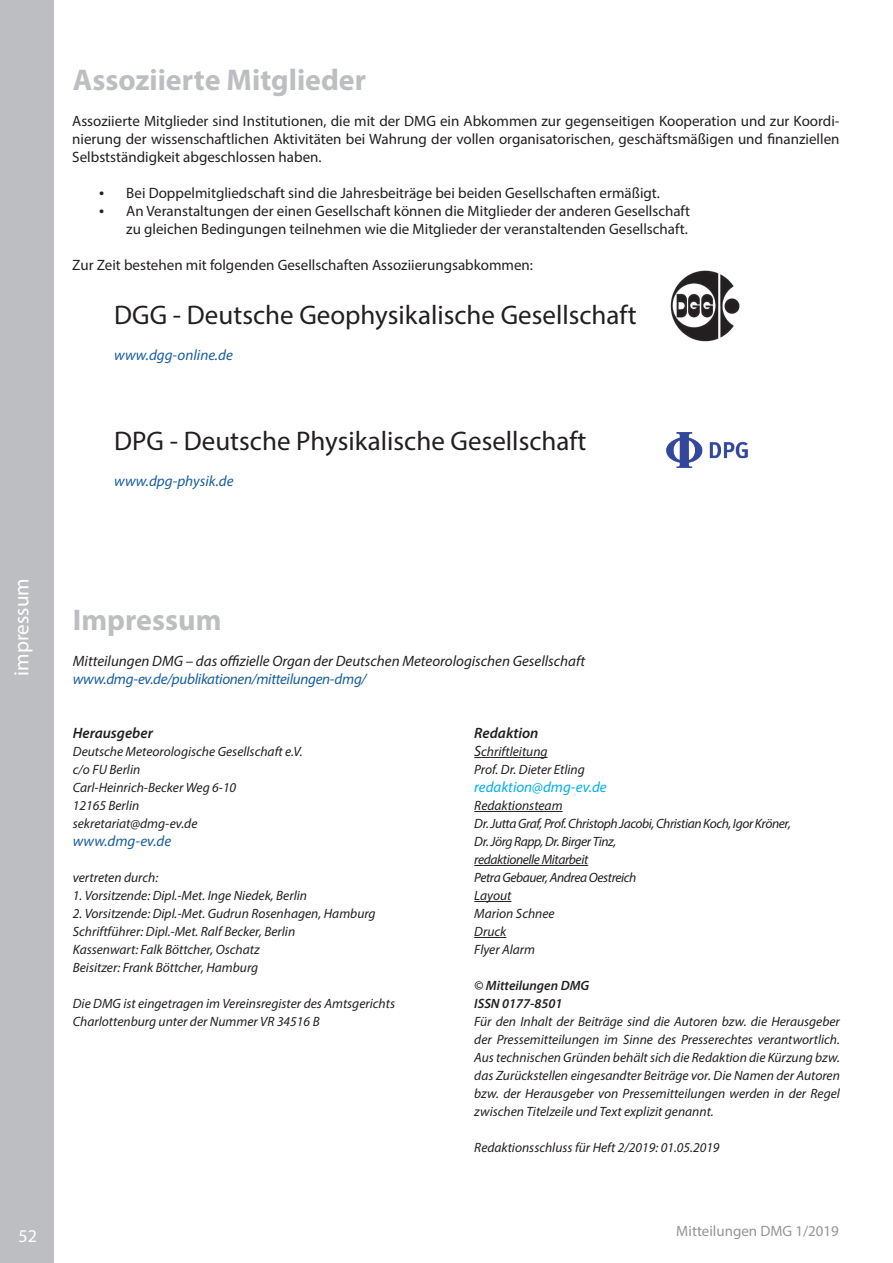
<style>
.page{position:relative;width:893px;height:1263px;background:#fff}
.page>*{position:absolute;margin:0;border:0;box-sizing:border-box;transform-origin:0 0}
.t1{font:700 30px "Myriad Pro";color:#bdbec1}
.t2{font:27px "Myriad Pro";color:#231f20}
.t3{font:21px "Myriad Pro";color:#fff}
.t4{font:18px "Myriad Pro";color:#fff}
.t5{font:15px/18px "Myriad Pro";color:#231f20;text-align:justify}
.t6{font:italic 15px "Myriad Pro";color:#231f20}
.t7{font:italic 15px "Myriad Pro";color:#175d9e}
.t8{font:italic 15px "Myriad Pro";letter-spacing:-.02em;color:#175d9e}
.t9{font:15px "Myriad Pro";color:#939598}
.t10{font:italic 600 15px "Myriad Pro";color:#231f20}
.t11{font:italic 15px "Myriad Pro";color:#00aeef}
.t12{font:italic 13.5px/18px "Myriad Pro";color:#231f20}
.t13{font:italic 13.5px/18px "Myriad Pro";letter-spacing:-.03em;color:#231f20}
.t14{font:italic 600 13.5px/18px "Myriad Pro";color:#231f20}
.s1{font-size:18px}
.s2{font-size:15px}
</style>
<div class="page">
<div style="left:0;top:0;width:54px;height:1263px;background:#bdbec1"></div>
<img style="left:670px;top:271px;width:70px;height:71px">
<hr style="left:481px;top:757px;width:67px;height:1px;background:#231f20">
<hr style="left:474px;top:811px;width:89px;height:1px;background:#231f20">
<hr style="left:474px;top:865px;width:114px;height:1px;background:#231f20">
<hr style="left:474px;top:901px;width:37px;height:1px;background:#231f20">
<hr style="left:474px;top:937px;width:32px;height:1px;background:#231f20">
<img style="left:666px;top:433px;width:82px;height:34px">
<h3 class="t3" style="left:9px;top:675px;width:99px;rotate:-90deg">impressum</h3>
<h3 class="t4" style="left:18px;top:1225px;width:20px">52</h3>
<h1 class="t1" style="left:73px;top:60px;width:295px">Assoziierte Mitglieder</h1>
<p class="t5" style="left:72px;top:112px;width:769px">Assoziierte Mitglieder sind Institutionen, die mit der DMG ein Abkommen zur gegenseitigen Kooperation und zur Koordi&shy;nierung der wissenschaftlichen Aktivitäten bei Wahrung der vollen organisatorischen, geschäftsmäßigen und finanziellen Selbstständigkeit abgeschlossen haben.</p>
<p class="t5" style="left:99px;top:184px;width:562px"><span class="s1">•</span> Bei Doppelmitgliedschaft sind die Jahresbeiträge bei beiden Gesellschaften ermäßigt.</p>
<p class="t5" style="left:99px;top:202px;width:592px;text-align:right"><span class="s1">•</span> An Veranstaltungen der einen Gesellschaft können die Mitglieder der anderen Gesellschaft zu gleichen Bedingungen teilnehmen wie die Mitglieder der veranstaltenden Gesellschaft.</p>
<p class="t5" style="left:72px;top:256px;width:462px">Zur Zeit bestehen mit folgenden Gesellschaften Assoziierungsabkommen:</p>
<h2 class="t2" style="left:114px;top:298px;width:524px">DGG - Deutsche Geophysikalische Gesellschaft</h2>
<p class="t7" style="left:114px;top:346px;width:120px">www.dgg-online.de</p>
<h2 class="t2" style="left:114px;top:424px;width:474px">DPG - Deutsche Physikalische Gesellschaft</h2>
<p class="t7" style="left:114px;top:472px;width:121px">www.dpg-physik.de</p>
<h1 class="t1" style="left:73px;top:600px;width:150px">Impressum</h1>
<p class="t6" style="left:73px;top:652px;width:514px">Mitteilungen DMG – das offizielle Organ der Deutschen Meteorologischen Gesellschaft</p>
<p class="t8" style="left:73px;top:670px;width:295px">www.dmg-ev.de/publikationen/mitteilungen-dmg/</p>
<p class="t10" style="left:73px;top:723px;width:82px">Herausgeber</p>
<p class="t12" style="left:73px;top:742px;width:231px">Deutsche Meteorologische Gesellschaft e.V. c/o FU Berlin<br>Carl-Heinrich-Becker Weg 6-10<br>12165 Berlin<br>sekretariat@dmg-ev.de</p>
<p class="t7" style="left:73px;top:832px;width:100px">www.dmg-ev.de</p>
<p class="t12" style="left:73px;top:868px;width:87px">vertreten durch:</p>
<p class="t12" style="left:73px;top:886px;width:236px">1. Vorsitzende: Dipl.-Met. Inge Niedek, Berlin</p>
<p class="t12" style="left:73px;top:904px;width:304px">2. Vorsitzende: Dipl.-Met. Gudrun Rosenhagen, Hamburg Schriftführer: Dipl.-Met. Ralf Becker, Berlin<br>Kassenwart: Falk Böttcher, Oschatz<br>Beisitzer: Frank Böttcher, Hamburg</p>
<p class="t12" style="left:73px;top:994px;width:324px">Die DMG ist eingetragen im Vereinsregister des Amtsgerichts<br>Charlottenburg unter der Nummer VR 34516 B</p>
<p class="t10" style="left:474px;top:723px;width:66px">Redaktion</p>
<p class="t12" style="left:474px;top:742px;width:112px"><span class="s2">S</span>chriftleitung<br>Prof. Dr. Dieter Etling</p>
<p class="t11" style="left:474px;top:778px;width:134px">redaktion@dmg-ev.de</p>
<p class="t13" style="left:474px;top:796px;width:318px">Redaktionsteam<br>Dr. Jutta Graf, Prof. Christoph Jacobi, Christian Koch, Igor Kröner,<br>Dr. Jörg Rapp, Dr. Birger Tinz,<br>redaktionelle Mitarbeit<br>Petra Gebauer, Andrea Oestreich<br>Layout<br>Marion Schnee<br>Druck<br>Flyer Alarm</p>
<p class="t14" style="left:474px;top:976px;width:116px">© Mitteilungen DMG<br>ISSN 0177-8501</p>
<p class="t12" style="left:474px;top:1012px;width:367px;text-align:justify">Für den Inhalt der Beiträge sind die Autoren bzw. die Herausgeber der Pressemitteilungen im Sinne des Presserechtes verantwortlich.<br>Aus technischen Gründen behält sich die Redaktion die Kürzung bzw. das Zurückstellen eingesandter Beiträge vor. Die Namen der Autoren bzw. der Herausgeber von Pressemitteilungen werden in der Regel zwischen Titelzeile und Text explizit genannt.</p>
<p class="t12" style="left:474px;top:1138px;width:247px">Redaktionsschluss für Heft 2/2019: 01.05.2019</p>
<p class="t9" style="left:676px;top:1222px;width:164px">Mitteilungen DMG 1/2019</p>
</div>
